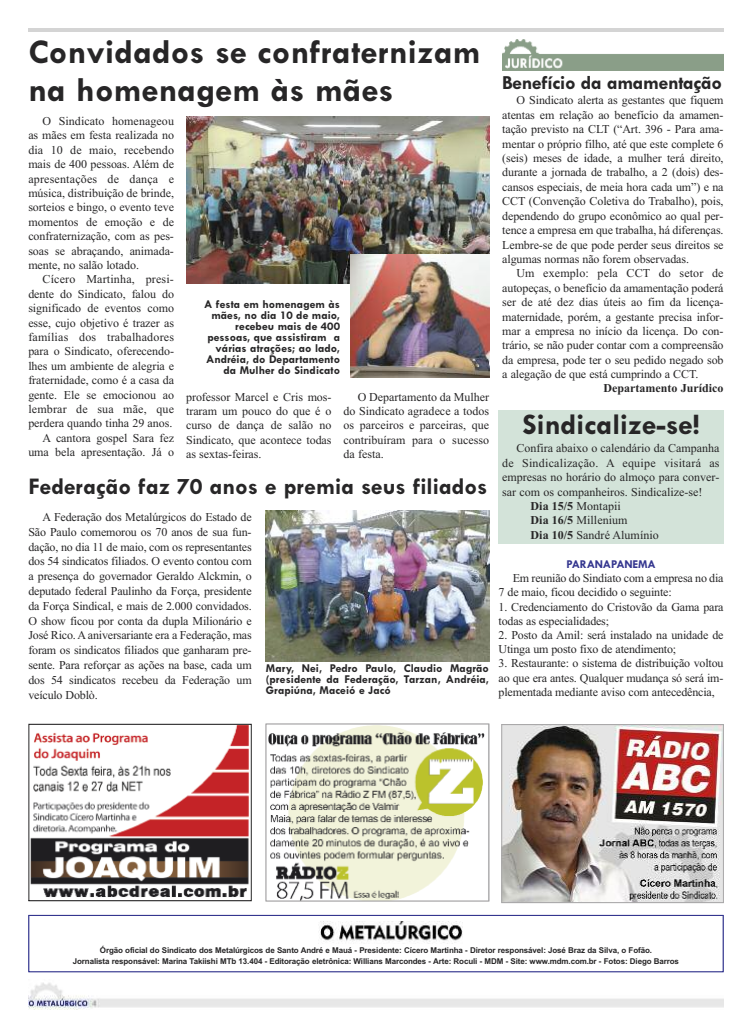
<style>
.page{position:relative;width:752px;height:1035px;background:#fff}
.page>*{position:absolute;margin:0;border:0;box-sizing:border-box;transform-origin:0 0}
.t1{font:700 35px/38px "Tw Cen";letter-spacing:.005em;color:#272627}
.t2{font:700 30px "Tw Cen";color:#272627}
.t3{font:700 24px "Tw Cen";color:#272627}
.t4{font:700 20px "Tw Cen";letter-spacing:-.015em;color:#272627}
.t5{font:12px/14.4px "Times New Roman";letter-spacing:-.005em;color:#272627;text-align:justify}
.t6{font:700 12px/11px "Tw Cen";color:#272627;text-align:right}
.t7{font:12px "Times New Roman";letter-spacing:.02em;color:#272627}
.t8{font:700 12px "Times New Roman";color:#272627}
.t9{font:700 12px "Tw Cen";letter-spacing:-.015em;color:#34368f}
.t10{font:700 8px/11px "Arial";letter-spacing:-.015em;color:#272627;text-align:center}
.s1{font-weight:700}
</style>
<div class="page">
<img style="left:186px;top:117px;width:302px;height:166px">
<img style="left:350px;top:255px;width:138px;height:122px">
<img style="left:503px;top:726px;width:218px;height:174px">
<div style="left:28px;top:915px;width:695px;height:57px;border:1px solid #34368f"></div>
<div style="left:501px;top:724px;width:222px;height:178px;border:1px solid #a9a8a9"></div>
<svg style="left:28px;top:982px;width:695px;height:27px"></svg>
<hr style="left:28px;top:28px;width:695px;height:4px;background:#d4d4d4">
<svg style="left:268px;top:726px;width:217px;height:173px"></svg>
<div style="left:266px;top:724px;width:223px;height:177px;border:1px solid #a9a8a9"></div>
<svg style="left:30px;top:726px;width:219px;height:171px"></svg>
<div style="left:28px;top:724px;width:224px;height:177px;border:1px solid #272627"></div>
<div style="left:498px;top:410px;width:225px;height:134px;background:#d3e3d9"></div>
<div style="left:502px;top:39px;width:221px;height:34px;background:linear-gradient(to right,#fff,#fff)"></div>
<img style="left:502px;top:39px;width:221px;height:31px">
<img style="left:266px;top:511px;width:222px;height:150px">
<h1 class="t1" style="left:28px;top:32px;width:453px">Convidados se confraternizam na homenagem às mães</h1>
<p class="t5" style="left:28px;top:114px;width:147px;text-indent:14px">O Sindicato homenageou as mães em festa realizada no dia 10 de maio, recebendo mais de 400 pessoas. Além de apresentações de dança e música, distribuição de brinde, sorteios e bingo, o evento teve momentos de emoção e de confraternização, com as pes&shy;soas se abraçando, animada&shy;mente, no salão lotado.</p>
<p class="t5" style="left:28px;top:272px;width:147px;text-align:right">Cícero Martinha, presi&shy;dente do Sindicato, falou do significado de eventos como esse, cujo objetivo é trazer as famílias dos trabalhadores para o Sindicato, oferecendo&shy;lhes um ambiente de alegria e fraternidade, como é a casa da gente. Ele se emocionou ao lembrar de sua mãe, que perdera quando tinha 29 anos.<br>A cantora gospel Sara fez uma bela apresentação. Já o</p>
<h3 class="t3" style="left:28px;top:471px;width:460px">Federação faz 70 anos e premia seus filiados</h3>
<p class="t5" style="left:28px;top:509px;width:225px;line-height:14.8px;text-indent:14px">A Federação dos Metalúrgicos do Estado de São Paulo comemorou os 70 anos de sua fun&shy;dação, no dia 11 de maio, com os representantes dos 54 sindicatos filiados. O evento contou com a presença do governador Geraldo Alckmin, o deputado federal Paulinho da Força, presidente da Força Sindical, e mais de 2.000 convidados.<br>O show ficou por conta da dupla Milionário e José Rico. A aniversariante era a Federação, mas foram os sindicatos filiados que ganharam pre&shy;sente. Para reforçar as ações na base, cada um dos 54 sindicatos recebeu da Federação um veículo Doblò.</p>
<p class="t6" style="left:204px;top:298px;width:137px">A festa em homenagem às mães, no dia 10 de maio, recebeu mais de 400 pessoas, que assistiram a várias atrações; ao lado,<br>Andréia, do Departamento da Mulher do Sindicato</p>
<p class="t5" style="left:186px;top:389px;width:147px">professor Marcel e Cris mos&shy;traram um pouco do que é o curso de dança de salão no Sindicato, que acontece todas as sextas-feiras.</p>
<p class="t5" style="left:343px;top:389px;width:147px;text-indent:14px">O Departamento da Mulher do Sindicato agradece a todos os parceiros e parceiras, que contribuíram para o sucesso da festa.</p>
<p class="t6" style="left:266px;top:662px;width:224px;text-align:justify">Mary, Nei, Pedro Paulo, Claudio Magrão (presidente da Federação, Tarzan, Andréia, Grapiúna, Maceió e Jacó</p>
<h3 class="t4" style="left:502px;top:70px;width:221px">Benefício da amamentação</h3>
<p class="t5" style="left:502px;top:93px;width:223px;text-indent:14px">O Sindicato alerta as gestantes que fiquem atentas em relação ao benefício da amamen&shy;tação previsto na CLT (“Art. 396 - Para ama&shy;mentar o próprio filho, até que este complete 6 (seis) meses de idade, a mulher terá direito, durante a jornada de trabalho, a 2 (dois) des&shy;cansos especiais, de meia hora cada um”) e na CCT (Convenção Coletiva do Trabalho), pois, dependendo do grupo econômico ao qual per&shy;tence a empresa em que trabalha, há diferenças.<br>Lembre-se de que pode perder seus direitos se algumas normas não forem observadas.</p>
<p class="t5" style="left:502px;top:266px;width:223px;text-indent:14px">Um exemplo: pela CCT do setor de autopeças, o benefício da amamentação poderá ser de até dez dias úteis ao fim da licença&shy;maternidade, porém, a gestante precisa infor&shy;mar a empresa no início da licença. Do con&shy;trário, se não puder contar com a compreensão da empresa, pode ter o seu pedido negado sob a alegação de que está cumprindo a CCT.</p>
<p class="t8" style="left:603px;top:381px;width:121px">Departamento Jurídico</p>
<h2 class="t2" style="left:522px;top:406px;width:178px">Sindicalize-se!</h2>
<p class="t5" style="left:516px;top:441px;width:204px">Confira abaixo o calendário da Campanha</p>
<p class="t7" style="left:502px;top:455px;width:219px">de Sindicalização. A equipe visitará as</p>
<p class="t5" style="left:502px;top:470px;width:218px">empresas no horário do almoço para conver-</p>
<p class="t5" style="left:502px;top:484px;width:202px">sar com os companheiros. Sindicalize-se!</p>
<p class="t5" style="left:530px;top:498px;width:91px"><span class="s1">Dia 15/5</span> Montapii</p>
<p class="t5" style="left:530px;top:513px;width:98px"><span class="s1">Dia 16/5</span> Millenium</p>
<p class="t5" style="left:530px;top:527px;width:129px"><span class="s1">Dia 10/5</span> Sandré Alumínio</p>
<p class="t9" style="left:566px;top:557px;width:91px">PARANAPANEMA</p>
<p class="t5" style="left:498px;top:571px;width:226px;text-indent:14px">Em reunião do Sindiato com a empresa no dia<br>7 de maio, ficou decidido o seguinte:</p>
<p class="t5" style="left:498px;top:599px;width:226px">1. Credenciamento do Cristovão da Gama para todas as especialidades;</p>
<p class="t5" style="left:498px;top:627px;width:226px">2. Posto da Amil: será instalado na unidade de<br>Utinga um posto fixo de atendimento;</p>
<p class="t5" style="left:498px;top:656px;width:226px">3. Restaurante: o sistema de distribuição voltou ao que era antes. Qualquer mudança só será im&shy;plementada mediante aviso com antecedência,</p>
<p class="t10" style="left:73px;top:944px;width:607px">Órgão oficial do Sindicato dos Metalúrgicos de Santo André e Mauá - Presidente: Cícero Martinha - Diretor responsável: José Braz da Silva, o Fofão.<br>Jornalista responsável: Marina Takiishi MTb 13.404 - Editoração eletrônica: Willians Marcondes - Arte: Roculi - MDM - Site: www.mdm.com.br - Fotos: Diego Barros</p>
</div>
